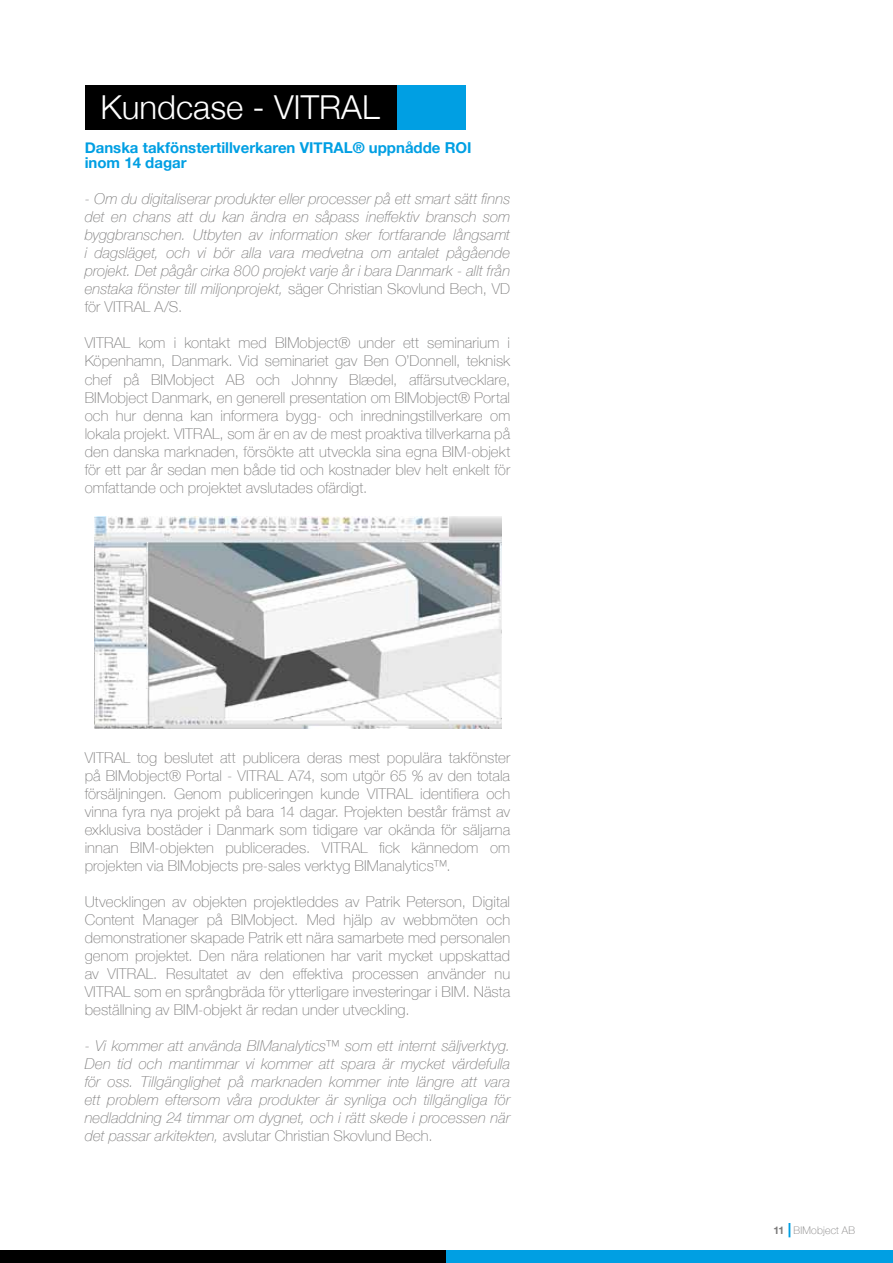
<style>
.page{position:relative;width:893px;height:1263px;background:#fff}
.page>*{position:absolute;margin:0;border:0;box-sizing:border-box;transform-origin:0 0}
.t1{font:300 33px "Helvetica Neue";color:#fff}
.t2{font:100 15px/18px "Helvetica Neue";letter-spacing:.005em;color:#7c7b7b;text-align:justify}
.t3{font:italic 100 15px/18px "Helvetica Neue";letter-spacing:.005em;color:#7c7b7b;text-align:justify}
.t4{font:700 15px/15px "Helvetica Neue";color:#009fe3}
.t5{font:100 10.5px "Helvetica Neue";letter-spacing:.02em;color:#7c7b7b}
.s1{font-style:normal}
.s2{font-weight:700}
</style>
<div class="page">
<div style="left:0;top:1251px;width:446px;height:12px;background:#000"></div>
<div style="left:446px;top:1251px;width:447px;height:12px;background:#009fe3"></div>
<div style="left:85px;top:85px;width:315px;height:44px;background:#000"></div>
<div style="left:398px;top:85px;width:68px;height:44px;background:#009fe3"></div>
<img style="left:95px;top:517px;width:407px;height:211px">
<svg style="left:788px;top:1223px;width:2px;height:14px"></svg>
<h1 class="t1" style="left:100px;top:80px;width:281px">Kundcase - VITRAL</h1>
<p class="t4" style="left:85px;top:141px;width:388px">Danska takfönstertillverkaren VITRAL® uppnådde ROI inom 14 dagar</p>
<p class="t3" style="left:85px;top:190px;width:427px">- Om du digitaliserar produkter eller processer på ett smart sätt finns det en chans att du kan ändra en såpass ineffektiv bransch som byggbranschen. Utbyten av information sker fortfarande långsamt i dagsläget, och vi bör alla vara medvetna om antalet pågående projekt. Det pågår cirka 800 projekt varje år i bara Danmark - allt från enstaka fönster till miljonprojekt, <span class="s1">säger Christian Skovlund Bech, VD för VITRAL A/S.</span></p>
<p class="t2" style="left:85px;top:334px;width:427px">VITRAL kom i kontakt med BIMobject® under ett seminarium i Köpenhamn, Danmark. Vid seminariet gav Ben O’Donnell, teknisk chef på BIMobject AB och Johnny Blædel, affärsutvecklare, BIMobject Danmark, en generell presentation om BIMobject® Portal och hur denna kan informera bygg- och inredningstillverkare om lokala projekt. VITRAL, som är en av de mest proaktiva tillverkarna på den danska marknaden, försökte att utveckla sina egna BIM-objekt för ett par år sedan men både tid och kostnader blev helt enkelt för omfattande och projektet avslutades ofärdigt.</p>
<p class="t2" style="left:85px;top:748px;width:427px">VITRAL tog beslutet att publicera deras mest populära takfönster på BIMobject® Portal - VITRAL A74, som utgör 65 % av den totala försäljningen. Genom publiceringen kunde VITRAL identifiera och vinna fyra nya projekt på bara 14 dagar. Projekten består främst av exklusiva bostäder i Danmark som tidigare var okända för säljarna innan BIM-objekten publicerades. VITRAL fick kännedom om projekten via BIMobjects pre-sales verktyg BIManalytics™.</p>
<p class="t2" style="left:85px;top:892px;width:427px">Utvecklingen av objekten projektleddes av Patrik Peterson, Digital Content Manager på BIMobject. Med hjälp av webbmöten och demonstrationer skapade Patrik ett nära samarbete med personalen genom projektet. Den nära relationen har varit mycket uppskattad av VITRAL. Resultatet av den effektiva processen använder nu VITRAL som en språngbräda för ytterligare investeringar i BIM. Nästa beställning av BIM-objekt är redan under utveckling.</p>
<p class="t3" style="left:85px;top:1036px;width:427px">- Vi kommer att använda BIManalytics™ som ett internt säljverktyg.<br>Den tid och mantimmar vi kommer att spara är mycket värdefulla för oss. Tillgänglighet på marknaden kommer inte längre att vara ett problem eftersom våra produkter är synliga och tillgängliga för nedladdning 24 timmar om dygnet, och i rätt skede i processen när det passar arkitekten, <span class="s1">avslutar Christian Skovlund Bech.</span></p>
<p class="t5" style="left:773px;top:1222px;width:83px"><span class="s2">11</span> BIMobject AB</p>
</div>
